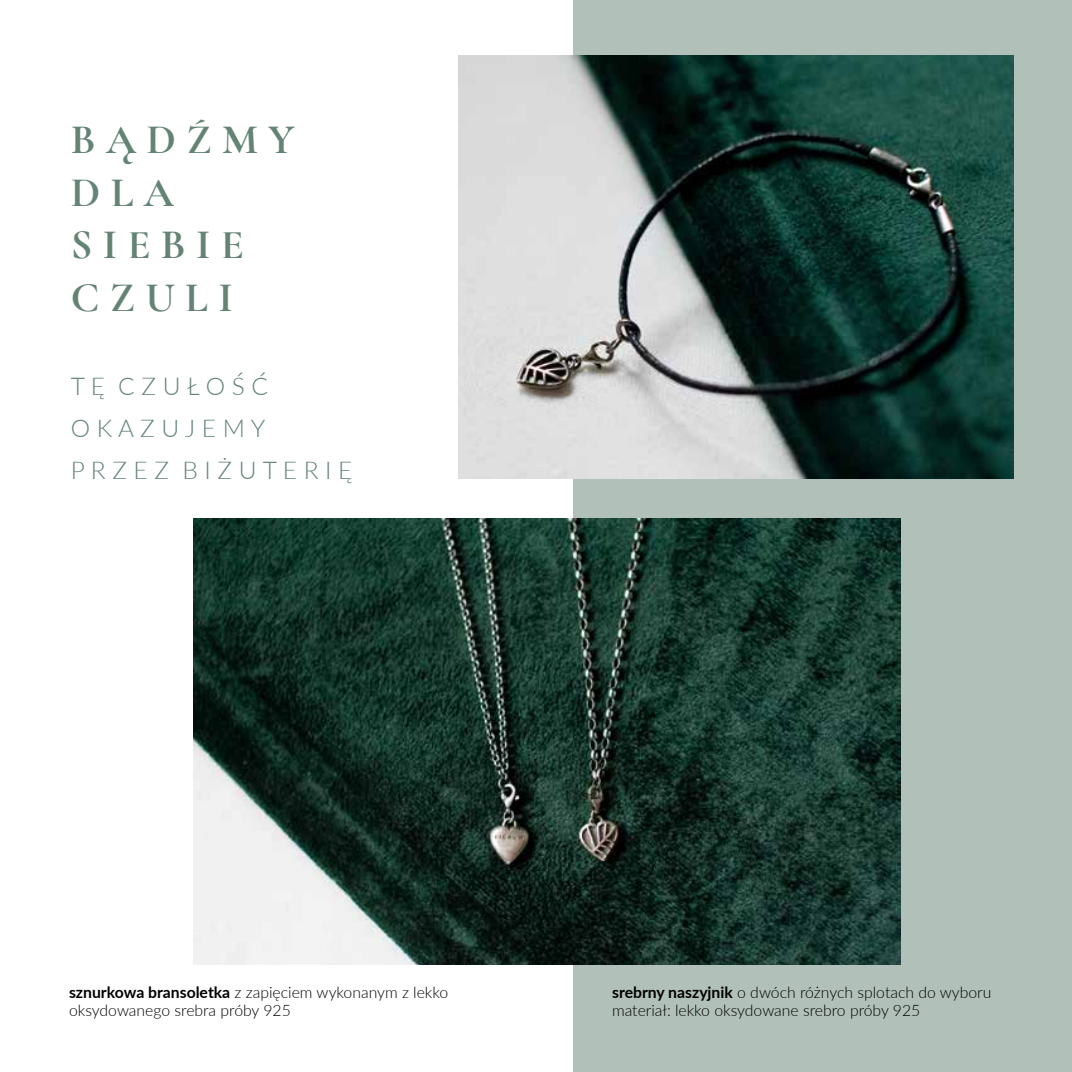
<style>
.page{position:relative;width:1072px;height:1072px;background:#fff}
.page>*{position:absolute;margin:0;border:0;box-sizing:border-box;transform-origin:0 0}
.t1{font:700 42px/52.5px "Cormorant Garamond";color:#638374}
.t2{font:300 24.5px/42px "Lato";color:#638374}
.t3{font:300 15.75px/17.5px "Lato";color:#000}
.s1{font-weight:700}
</style>
<div class="page">
<div style="left:573px;top:0;width:498px;height:1071px;background:#b1c1b9"></div>
<img style="left:458px;top:56px;width:555px;height:422px">
<img style="left:193px;top:519px;width:707px;height:445px">
<h1 class="t1" style="left:71px;top:113px;width:225px">B Ą D Ź M Y<br>D L A<br>S I E B I E<br>C Z U L I</h1>
<h2 class="t2" style="left:71px;top:364px;width:283px">T ę c z u ł o ś ć<br>o k a z u j e m y<br>p r z e z b i ż u t e r i ę</h2>
<p class="t3" style="left:69px;top:983px;width:381px"><span class="s1">sznurkowa bransoletka</span> z zapięciem wykonanym z lekko oksydowanego srebra próby 925</p>
<p class="t3" style="left:612px;top:983px;width:381px"><span class="s1">srebrny naszyjnik</span> o dwóch różnych splotach do wyboru materiał: lekko oksydowane srebro próby 925</p>
</div>
